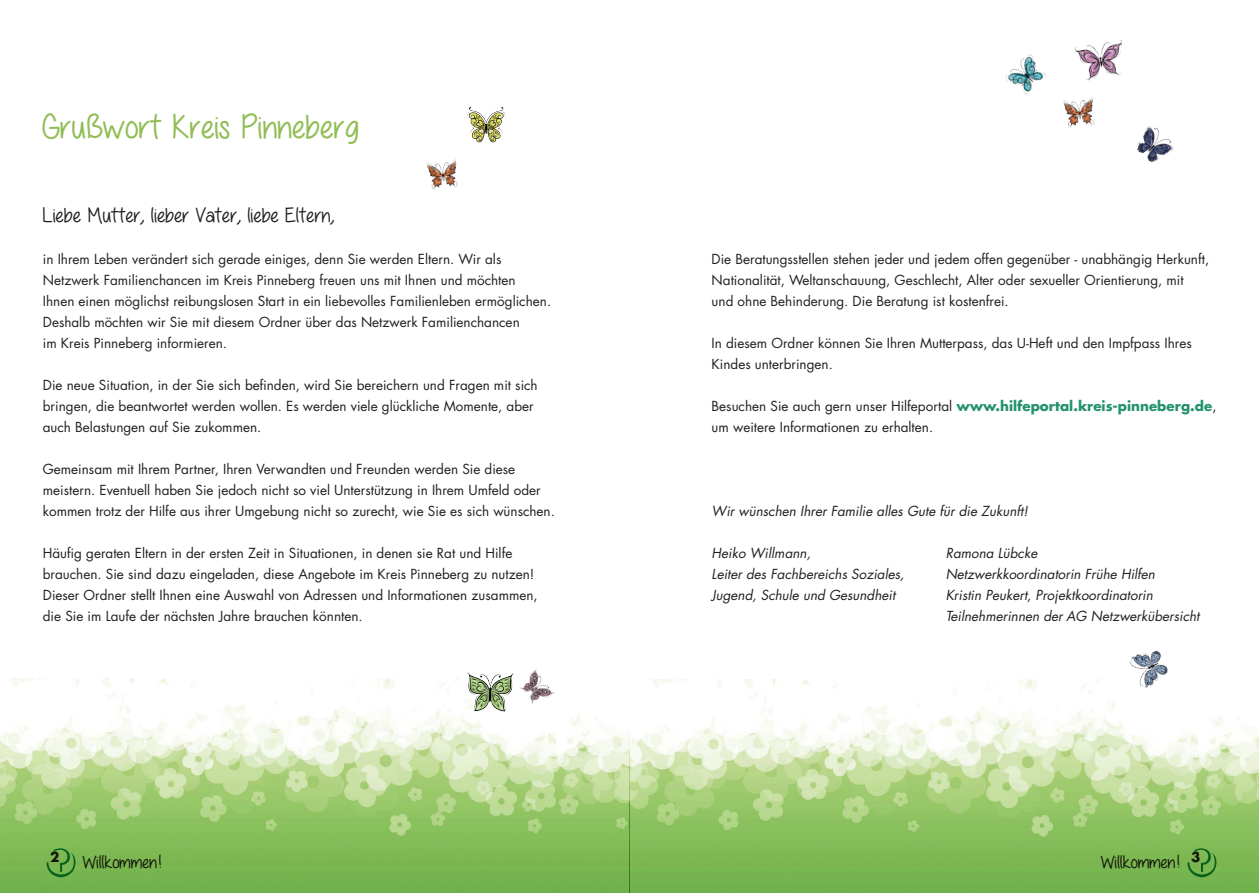
<style>
.page{position:relative;width:1259px;height:893px;background:#fff}
.page>*{position:absolute;margin:0;border:0;box-sizing:border-box;transform-origin:0 0}
.t1{font:34.5px "All Things Pink";color:#90bd54}
.t2{font:21px "All Things Pink";color:#231f20}
.t3{font:18.3px "All Things Pink";color:#231f20}
.t4{font:13.5px/21px "Futura";color:#231f20}
.t5{font:italic 13.5px/21px "Futura";color:#231f20}
.t6{font:700 13.5px "Futura";color:#231f20}
.s1{font-weight:700;color:#24926d}
</style>
<div class="page">
<img style="left:0;top:678px;width:1259px;height:215px">
<img style="left:467px;top:107px;width:39px;height:35px">
<img style="left:1005px;top:54px;width:41px;height:41px">
<img style="left:1063px;top:97px;width:32px;height:31px">
<img style="left:427px;top:159px;width:31px;height:31px">
<img style="left:1122px;top:650px;width:55px;height:45px">
<img style="left:466px;top:672px;width:46px;height:41px">
<img style="left:512px;top:669px;width:46px;height:44px">
<img style="left:1074px;top:40px;width:49px;height:41px">
<img style="left:1137px;top:126px;width:36px;height:37px">
<h1 class="t1" style="left:43px;top:108px;width:317px">Grußwort Kreis Pinneberg</h1>
<h2 class="t2" style="left:43px;top:204px;width:293px">Liebe Mutter, lieber Vater, liebe Eltern,</h2>
<p class="t4" style="left:43px;top:248px;width:510px">in Ihrem Leben verändert sich gerade einiges, denn Sie werden Eltern. Wir als Netzwerk Familienchancen im Kreis Pinneberg freuen uns mit Ihnen und möchten<br>Ihnen einen möglichst reibungslosen Start in ein liebevolles Familienleben ermöglichen.<br>Deshalb möchten wir Sie mit diesem Ordner über das Netzwerk Familienchancen<br>im Kreis Pinneberg informieren.</p>
<p class="t4" style="left:43px;top:374px;width:496px">Die neue Situation, in der Sie sich befinden, wird Sie bereichern und Fragen mit sich bringen, die beantwortet werden wollen. Es werden viele glückliche Momente, aber auch Belastungen auf Sie zukommen.</p>
<p class="t4" style="left:43px;top:458px;width:513px">Gemeinsam mit Ihrem Partner, Ihren Verwandten und Freunden werden Sie diese meistern. Eventuell haben Sie jedoch nicht so viel Unterstützung in Ihrem Umfeld oder kommen trotz der Hilfe aus ihrer Umgebung nicht so zurecht, wie Sie es sich wünschen.</p>
<p class="t4" style="left:43px;top:542px;width:496px">Häufig geraten Eltern in der ersten Zeit in Situationen, in denen sie Rat und Hilfe brauchen. Sie sind dazu eingeladen, diese Angebote im Kreis Pinneberg zu nutzen!<br>Dieser Ordner stellt Ihnen eine Auswahl von Adressen und Informationen zusammen, die Sie im Laufe der nächsten Jahre brauchen könnten.</p>
<p class="t4" style="left:711px;top:248px;width:499px">Die Beratungsstellen stehen jeder und jedem offen gegenüber - unabhängig Herkunft,<br>Nationalität, Weltanschauung, Geschlecht, Alter oder sexueller Orientierung, mit<br>und ohne Behinderung. Die Beratung ist kostenfrei.</p>
<p class="t4" style="left:711px;top:332px;width:481px">In diesem Ordner können Sie Ihren Mutterpass, das U-Heft und den Impfpass Ihres<br>Kindes unterbringen.</p>
<p class="t4" style="left:711px;top:395px;width:506px">Besuchen Sie auch gern unser Hilfeportal <span class="s1">www.hilfeportal.kreis-pinneberg.de</span>, um weitere Informationen zu erhalten.</p>
<p class="t5" style="left:711px;top:500px;width:318px">Wir wünschen Ihrer Familie alles Gute für die Zukunft!</p>
<p class="t5" style="left:711px;top:542px;width:101px">Heiko Willmann,</p>
<p class="t5" style="left:945px;top:542px;width:93px">Ramona Lübcke</p>
<p class="t5" style="left:711px;top:563px;width:194px">Leiter des Fachbereichs Soziales,</p>
<p class="t5" style="left:945px;top:563px;width:211px">Netzwerkkoordinatorin Frühe Hilfen</p>
<p class="t5" style="left:711px;top:584px;width:185px">Jugend, Schule und Gesundheit</p>
<p class="t5" style="left:945px;top:584px;width:255px">Kristin Peukert, Projektkoordinatorin<br>Teilnehmerinnen der AG Netzwerkübersicht</p>
<p class="t6" style="left:50px;top:847px;width:11px">2</p>
<h3 class="t3" style="left:83px;top:852px;width:81px">Willkommen!</h3>
<h3 class="t3" style="left:1101px;top:852px;width:101px">Willkommen! <sup>3</sup></h3>
</div>
